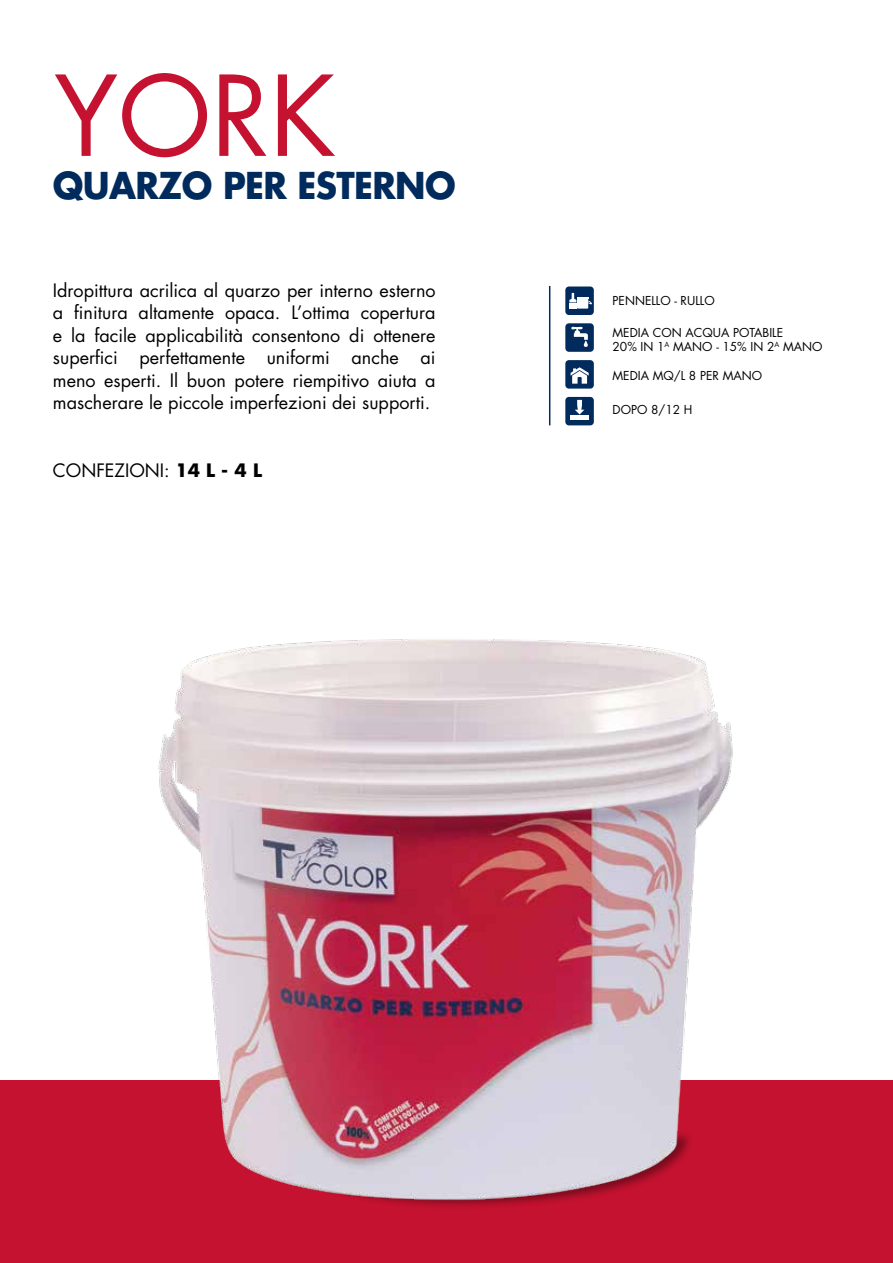
<style>
.page{position:relative;width:893px;height:1263px;background:#fff}
.page>*{position:absolute;margin:0;border:0;box-sizing:border-box;transform-origin:0 0}
.t1{font:108px "Futura";color:#c41230}
.t2{font:700 36px "Futura";letter-spacing:-.02em;color:#002b5c;scale:.96 1}
.t3{font:18px/22.5px "Futura";color:#000;text-align:justify}
.t4{font:12px/13.5px "Futura";color:#000}
.s1{font-weight:700}
</style>
<div class="page">
<div style="left:0;top:1080px;width:893px;height:183px;background:#c41230"></div>
<div style="left:565px;top:286px;width:29px;height:29px;background:#002b5c;border-radius:4px"></div>
<svg style="left:569px;top:293px;width:23px;height:15px"></svg>
<div style="left:565px;top:323px;width:29px;height:29px;background:#002b5c;border-radius:4px"></div>
<svg style="left:571px;top:326px;width:17px;height:21px"></svg>
<div style="left:565px;top:397px;width:29px;height:28px;background:#002b5c;border-radius:4px"></div>
<hr style="left:570px;top:416px;width:19px;height:4px;background:#fff">
<svg style="left:575px;top:400px;width:9px;height:14px"></svg>
<div style="left:565px;top:360px;width:29px;height:29px;background:#002b5c;border-radius:4px"></div>
<svg style="left:571px;top:367px;width:18px;height:17px"></svg>
<hr style="left:549px;top:286px;width:1px;height:139px;background:#002b5c">
<img style="left:158px;top:639px;width:575px;height:567px">
<h1 class="t1" style="left:54px;top:47px;width:283px">YORK</h1>
<h2 class="t2" style="left:53px;top:161px;width:421px">QUARZO PER ESTERNO</h2>
<p class="t3" style="left:53px;top:279px;width:384px">Idropittura acrilica al quarzo per interno esterno a finitura altamente opaca. L’ottima copertura e la facile applicabilità consentono di ottenere superfici perfettamente uniformi anche ai meno esperti. Il buon potere riempitivo aiuta a mascherare le piccole imperfezioni dei supporti.</p>
<p class="t3" style="left:53px;top:459px;width:211px">CONFEZIONI: <span class="s1">14 L - 4 L</span></p>
<p class="t4" style="left:612px;top:294px;width:104px">PENNELLO - RULLO</p>
<p class="t4" style="left:612px;top:326px;width:212px">MEDIA CON ACQUA POTABILE<br>20% IN 1<sup>A</sup> MANO - 15% IN 2<sup>A</sup> MANO</p>
<p class="t4" style="left:612px;top:369px;width:151px">MEDIA MQ/L 8 PE R MANO</p>
<p class="t4" style="left:612px;top:403px;width:81px">DOPO 8/12 H</p>
</div>
